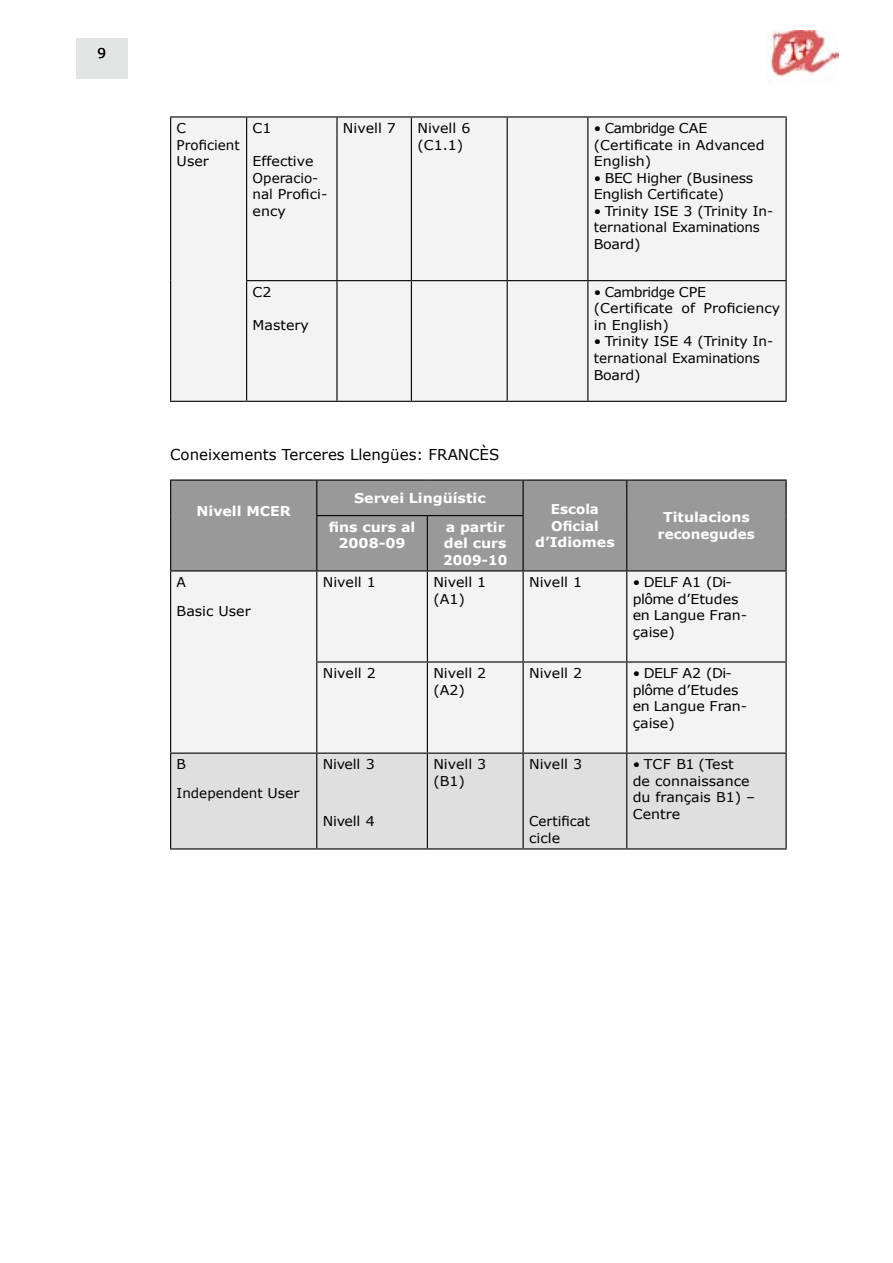
<style>
.page{position:relative;width:893px;height:1263px;background:#fff}
.page>*{position:absolute;margin:0;border:0;box-sizing:border-box;transform-origin:0 0}
.t1{font:15px "Verdana";color:#000}
.t2{font:13.5px/16.5px "Verdana";color:#000}
.t3{font:13.5px/16.5px "Verdana";color:#000;scale:1.05 1}
.t4{font:700 13.5px/16.5px "Verdana";color:#fff;text-align:center;scale:1.05 1}
.t5{font:700 13.5px/16.5px "Verdana";color:#fff;text-align:center}
</style>
<div class="page">
<div style="left:77px;top:38px;width:51px;height:41px;background:#e3e4e4"></div>
<img style="left:769px;top:30px;width:70px;height:48px">
<div style="left:171px;top:118px;width:614px;height:283px;background:#f3f3f3"></div>
<hr style="left:170px;top:116px;width:77px;height:2px;background:#000">
<hr style="left:247px;top:116px;width:90px;height:2px;background:#000">
<hr style="left:337px;top:116px;width:74px;height:2px;background:#000">
<hr style="left:411px;top:116px;width:96px;height:2px;background:#000">
<hr style="left:507px;top:116px;width:81px;height:2px;background:#000">
<hr style="left:588px;top:116px;width:199px;height:2px;background:#000">
<hr style="left:246px;top:280px;width:91px;height:1px;background:#000">
<hr style="left:337px;top:280px;width:74px;height:1px;background:#000">
<hr style="left:411px;top:280px;width:96px;height:1px;background:#000">
<hr style="left:507px;top:280px;width:81px;height:1px;background:#000">
<hr style="left:588px;top:280px;width:199px;height:1px;background:#000">
<hr style="left:170px;top:401px;width:77px;height:1px;background:#000">
<hr style="left:247px;top:401px;width:90px;height:1px;background:#000">
<hr style="left:337px;top:401px;width:74px;height:1px;background:#000">
<hr style="left:411px;top:401px;width:96px;height:1px;background:#000">
<hr style="left:507px;top:401px;width:81px;height:1px;background:#000">
<hr style="left:588px;top:401px;width:199px;height:1px;background:#000">
<hr style="left:170px;top:118px;width:1px;height:163px;background:#000">
<hr style="left:170px;top:281px;width:1px;height:120px;background:#000">
<hr style="left:246px;top:118px;width:1px;height:162px;background:#000">
<hr style="left:336px;top:118px;width:2px;height:162px;background:#000">
<hr style="left:411px;top:118px;width:1px;height:162px;background:#000">
<hr style="left:507px;top:118px;width:1px;height:162px;background:#000">
<hr style="left:587px;top:118px;width:1px;height:162px;background:#000">
<hr style="left:785px;top:118px;width:2px;height:162px;background:#000">
<hr style="left:246px;top:281px;width:1px;height:120px;background:#000">
<hr style="left:336px;top:281px;width:2px;height:120px;background:#000">
<hr style="left:411px;top:281px;width:1px;height:120px;background:#000">
<hr style="left:507px;top:281px;width:1px;height:120px;background:#000">
<hr style="left:587px;top:281px;width:1px;height:120px;background:#000">
<hr style="left:785px;top:281px;width:2px;height:120px;background:#000">
<div style="left:171px;top:481px;width:614px;height:89px;background:#999"></div>
<div style="left:171px;top:571px;width:614px;height:181px;background:#f3f3f3"></div>
<div style="left:171px;top:754px;width:614px;height:94px;background:#dfdfdf"></div>
<hr style="left:170px;top:481px;width:1px;height:35px;background:#000">
<hr style="left:170px;top:516px;width:1px;height:54px;background:#000">
<hr style="left:170px;top:479px;width:147px;height:2px;background:#000">
<hr style="left:316px;top:481px;width:1px;height:34px;background:#000">
<hr style="left:317px;top:479px;width:110px;height:2px;background:#000">
<hr style="left:427px;top:479px;width:96px;height:2px;background:#000">
<hr style="left:523px;top:481px;width:1px;height:34px;background:#000">
<hr style="left:523px;top:479px;width:104px;height:2px;background:#000">
<hr style="left:627px;top:479px;width:160px;height:2px;background:#000">
<hr style="left:626px;top:481px;width:1px;height:35px;background:#000">
<hr style="left:785px;top:481px;width:2px;height:35px;background:#000">
<hr style="left:626px;top:516px;width:1px;height:54px;background:#000">
<hr style="left:785px;top:516px;width:2px;height:54px;background:#000">
<hr style="left:316px;top:515px;width:111px;height:1px;background:#000">
<hr style="left:427px;top:515px;width:97px;height:1px;background:#000">
<hr style="left:170px;top:570px;width:147px;height:1px;background:#000">
<hr style="left:317px;top:570px;width:110px;height:1px;background:#000">
<hr style="left:427px;top:570px;width:96px;height:1px;background:#000">
<hr style="left:523px;top:570px;width:104px;height:1px;background:#000">
<hr style="left:627px;top:570px;width:160px;height:1px;background:#000">
<hr style="left:316px;top:661px;width:111px;height:1px;background:#000">
<hr style="left:427px;top:661px;width:96px;height:1px;background:#000">
<hr style="left:523px;top:661px;width:104px;height:1px;background:#000">
<hr style="left:627px;top:661px;width:160px;height:1px;background:#000">
<hr style="left:170px;top:752px;width:147px;height:2px;background:#000">
<hr style="left:317px;top:752px;width:110px;height:2px;background:#000">
<hr style="left:427px;top:752px;width:96px;height:2px;background:#000">
<hr style="left:523px;top:752px;width:104px;height:2px;background:#000">
<hr style="left:627px;top:752px;width:160px;height:2px;background:#000">
<hr style="left:170px;top:848px;width:147px;height:1px;background:#000">
<hr style="left:317px;top:848px;width:110px;height:1px;background:#000">
<hr style="left:427px;top:848px;width:96px;height:1px;background:#000">
<hr style="left:523px;top:848px;width:104px;height:1px;background:#000">
<hr style="left:627px;top:848px;width:160px;height:1px;background:#000">
<hr style="left:170px;top:571px;width:1px;height:91px;background:#000">
<hr style="left:170px;top:662px;width:1px;height:90px;background:#000">
<hr style="left:170px;top:754px;width:1px;height:94px;background:#000">
<hr style="left:316px;top:516px;width:1px;height:54px;background:#000">
<hr style="left:427px;top:516px;width:1px;height:54px;background:#000">
<hr style="left:523px;top:516px;width:1px;height:54px;background:#000">
<hr style="left:316px;top:571px;width:1px;height:90px;background:#000">
<hr style="left:427px;top:571px;width:1px;height:90px;background:#000">
<hr style="left:523px;top:571px;width:1px;height:90px;background:#000">
<hr style="left:626px;top:571px;width:1px;height:90px;background:#000">
<hr style="left:785px;top:571px;width:2px;height:90px;background:#000">
<hr style="left:316px;top:662px;width:1px;height:90px;background:#000">
<hr style="left:427px;top:662px;width:1px;height:90px;background:#000">
<hr style="left:523px;top:662px;width:1px;height:90px;background:#000">
<hr style="left:626px;top:662px;width:1px;height:90px;background:#000">
<hr style="left:785px;top:662px;width:2px;height:90px;background:#000">
<hr style="left:316px;top:754px;width:1px;height:94px;background:#000">
<hr style="left:427px;top:754px;width:1px;height:94px;background:#000">
<hr style="left:523px;top:754px;width:1px;height:94px;background:#000">
<hr style="left:626px;top:754px;width:1px;height:94px;background:#000">
<hr style="left:785px;top:754px;width:2px;height:94px;background:#000">
<p class="t2" style="left:97px;top:44px;width:10px">9</p>
<p class="t2" style="left:177px;top:120px;width:65px">C<br>Proficient<br>User</p>
<p class="t3" style="left:253px;top:120px;width:20px">C1</p>
<p class="t3" style="left:253px;top:153px;width:73px">Effective<br>Operacio&shy;nal Profici&shy;ency</p>
<p class="t3" style="left:253px;top:284px;width:20px">C2</p>
<p class="t3" style="left:253px;top:317px;width:55px">Mastery</p>
<p class="t3" style="left:343px;top:120px;width:52px">Nivell 7</p>
<p class="t3" style="left:417px;top:120px;width:52px">Nivell 6 (C1.1)</p>
<p class="t2" style="left:594px;top:120px;width:172px">• Cambridge CAE (Certificate in Advanced<br>English)</p>
<p class="t2" style="left:594px;top:169px;width:161px">• BEC Higher (Business<br>English Certificate)</p>
<p class="t2" style="left:594px;top:202px;width:181px">• Trinity ISE 3 (Trinity In&shy;ternational Examinations<br>Board)</p>
<p class="t2" style="left:594px;top:284px;width:188px">• Cambridge CPE (Certificate of Proficiency in English)</p>
<p class="t2" style="left:594px;top:333px;width:181px">• Trinity ISE 4 (Trinity In&shy;ternational Examinations<br>Board)</p>
<p class="t1" style="left:170px;top:444px;width:331px">Coneixements Terceres Llengües: FRANCÈS</p>
<p class="t4" style="left:196px;top:503px;width:91px">Nivell MCER</p>
<p class="t4" style="left:354px;top:490px;width:127px">Servei Lingüístic</p>
<p class="t4" style="left:329px;top:518px;width:84px">fins curs al<br>2008-09</p>
<p class="t4" style="left:443px;top:518px;width:63px;text-align:left">a partir del curs<br>2009-10</p>
<p class="t5" style="left:535px;top:501px;width:81px">Escola<br>Oficial d’Idiomes</p>
<p class="t4" style="left:658px;top:509px;width:94px">Titulacions reconegudes</p>
<p class="t2" style="left:177px;top:568px;width:76px;line-height:28.5px">A<br>Basic User</p>
<p class="t3" style="left:323px;top:574px;width:52px">Nivell 1</p>
<p class="t3" style="left:433px;top:574px;width:52px">Nivell 1 (A1)</p>
<p class="t3" style="left:529px;top:574px;width:52px">Nivell 1</p>
<p class="t2" style="left:633px;top:574px;width:116px">• DELF A1 (Di&shy;plôme d’Etudes en Langue Fran&shy;çaise)</p>
<p class="t3" style="left:323px;top:665px;width:52px">Nivell 2</p>
<p class="t3" style="left:433px;top:665px;width:52px">Nivell 2 (A2)</p>
<p class="t3" style="left:529px;top:665px;width:52px">Nivell 2</p>
<p class="t2" style="left:633px;top:665px;width:116px">• DELF A2 (Di&shy;plôme d’Etudes en Langue Fran&shy;çaise)</p>
<p class="t2" style="left:177px;top:750px;width:124px;line-height:28.5px">B<br>Independent User</p>
<p class="t3" style="left:323px;top:756px;width:51px">Nivell 3</p>
<p class="t3" style="left:323px;top:813px;width:51px">Nivell 4</p>
<p class="t2" style="left:633px;top:756px;width:124px">• TCF B1 (Test<br>de connaissance du français B1) –<br>Centre</p>
<p class="t3" style="left:433px;top:756px;width:52px">Nivell 3 (B1)</p>
<p class="t3" style="left:529px;top:756px;width:52px">Nivell 3</p>
<p class="t2" style="left:529px;top:813px;width:63px">Certificat cicle</p>
</div>
